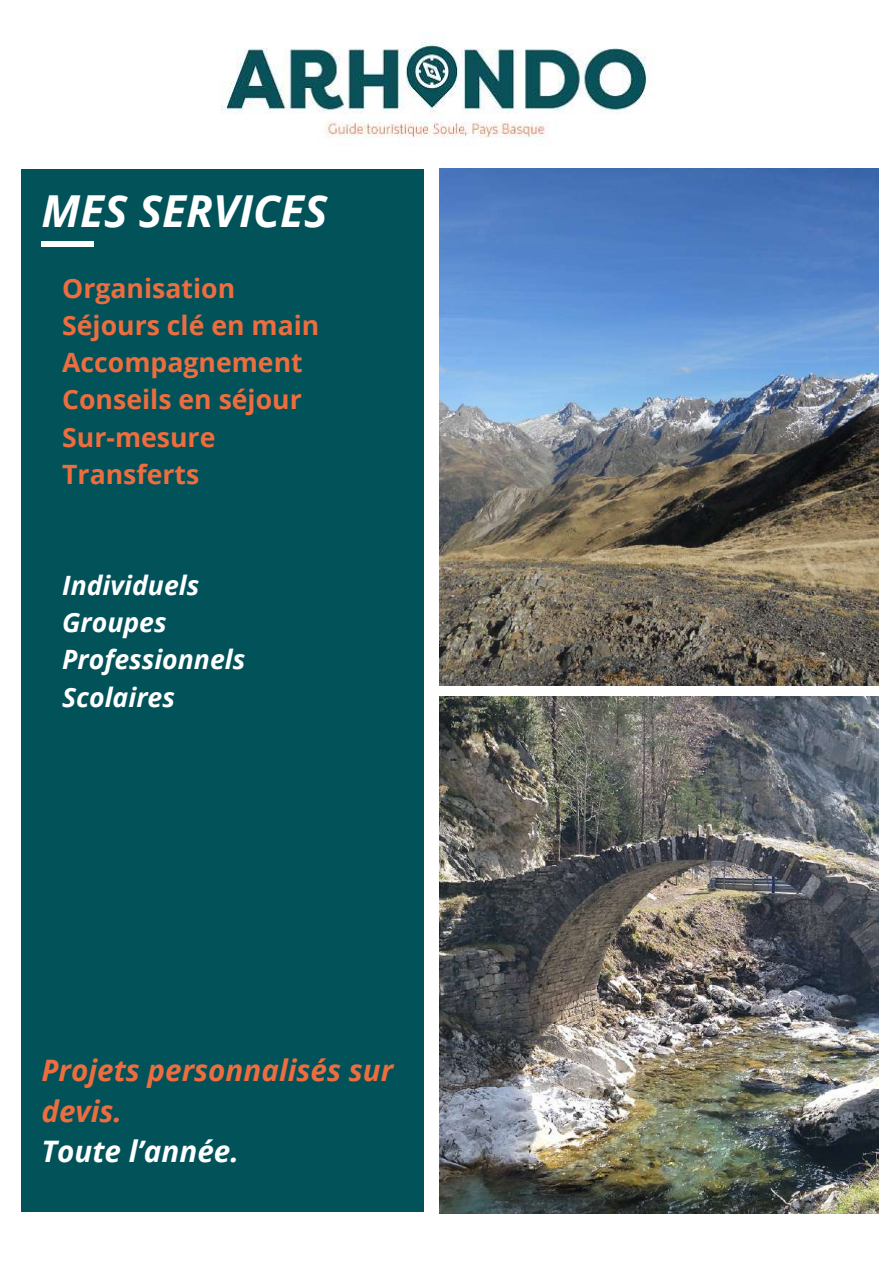
<style>
.page{position:relative;width:893px;height:1264px;background:#fff}
.page>*{position:absolute;margin:0;border:0;box-sizing:border-box;transform-origin:0 0}
.t1{font:italic 700 44.1px "Open Sans";color:#fff}
.t2{font:italic 700 29.55px/40.5px "Open Sans";color:#ed6d3f}
.t3{font:italic 700 29.55px "Open Sans";color:#fff}
.t4{font:700 26.55px/37.2px "Open Sans";color:#ed6d3f}
.t5{font:italic 700 26.55px/37.2px "Open Sans";color:#fff}
</style>
<div class="page">
<img style="left:439px;top:696px;width:439px;height:517px">
<img style="left:439px;top:169px;width:439px;height:516px">
<div style="left:21px;top:169px;width:402px;height:1042px;background:#015259"></div>
<img style="left:221px;top:41px;width:427px;height:104px">
<div style="left:41px;top:241px;width:53px;height:6px;background:#fff"></div>
<h1 class="t1" style="left:41px;top:179px;width:287px">MES SERVICES</h1>
<p class="t4" style="left:62px;top:269px;width:259px">Organisation<br>Séjours clé en main<br>Accompagnement<br>Conseils en séjour<br>Sur-mesure<br>Transferts</p>
<p class="t5" style="left:62px;top:566px;width:185px">Individuels<br>Groupes<br>Professionnels<br>Scolaires</p>
<p class="t2" style="left:41px;top:1049px;width:353px">Projets personnalisés sur devis.</p>
<p class="t3" style="left:41px;top:1130px;width:199px">Toute l’année.</p>
</div>
